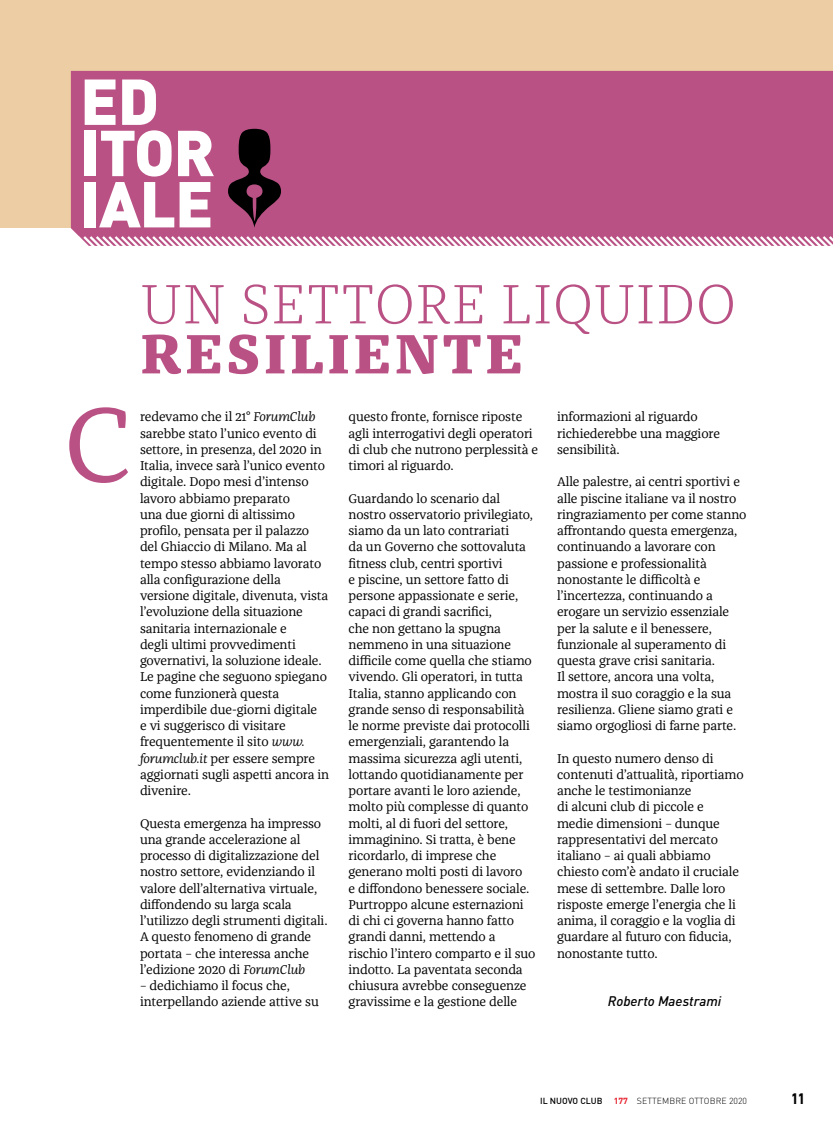
<style>
.page{position:relative;width:833px;height:1134px;background:#fff}
.page>*{position:absolute;margin:0;border:0;box-sizing:border-box;transform-origin:0 0}
.t1{font:109.5px "Franziska Web W03";color:#ba5185}
.t2{font:900 63.75px "DIN Pro";letter-spacing:-.02em;color:#fff}
.ARTICOLO_Titolo{font:300 57.5px/50px "Franziska Web W03";letter-spacing:.01em;color:#ba5185}
.t3{font:900 condensed 15px "DIN Pro";color:#000}
.t4{font:italic 500 13.75px "DIN Pro";color:#000}
.EDITORIALE__Testo{font:13.12px/16.2px "Franziska Web W03";letter-spacing:-.01em;color:#000}
.t5{font:300 8.75px "DIN Pro";letter-spacing:.01em;color:#000}
.t6{font:500 8.75px "DIN Pro";color:#000}
.s1{font-weight:800}
.s2{font-style:italic}
.s3{font-weight:700;color:#e62330}
</style>
<div class="page">
<div style="left:0;top:0;width:833px;height:228px;background:#edcda3"></div>
<div style="left:71px;top:71px;width:762px;height:163px;background:#ba5185"></div>
<svg style="left:77px;top:234px;width:756px;height:12px"></svg>
<svg style="left:228px;top:129px;width:53px;height:99px;background:#602a45"></svg>
<p class="t2" style="left:80px;top:59px;width:80px">ED</p>
<p class="t2" style="left:80px;top:110px;width:136px">ITOR</p>
<p class="t2" style="left:80px;top:161px;width:135px">IALE</p>
<p class="ARTICOLO_Titolo" style="left:141px;top:280px;width:597px">UN SETTORE LIQUIDO<br><span class="s1">RESILIENTE</span></p>
<p class="t1" style="left:64px;top:376px;width:72px">C</p>
<p class="EDITORIALE__Testo" style="left:140px;top:409px;width:191px">redevamo che il 21° <span class="s2">ForumClub </span>sarebbe stato l’unico evento di settore, in presenza, del 2020 in<br>Italia, invece sarà l’unico evento digitale. Dopo mesi d’intenso lavoro abbiamo preparato<br>una due giorni di altissimo profilo, pensata per il palazzo del Ghiaccio di Milano. Ma al tempo stesso abbiamo lavorato alla configurazione della versione digitale, divenuta, vista l’evoluzione della situazione sanitaria internazionale e<br>degli ultimi provvedimenti governativi, la soluzione ideale.<br>Le pagine che seguono spiegano come funzionerà questa imperdibile due-giorni digitale<br>e vi suggerisco di visitare frequentemente il sito <span class="s2">www. forumclub.it</span> per essere sempre aggiornati sugli aspetti ancora in divenire.</p>
<p class="EDITORIALE__Testo" style="left:140px;top:815px;width:189px">Questa emergenza ha impresso una grande accelerazione al processo di digitalizzazione del nostro settore, evidenziando il valore dell’alternativa virtuale, diffondendo su larga scala l’utilizzo degli strumenti digitali.<br>A questo fenomeno di grande portata – che interessa anche l’edizione 2020 di <span class="s2">ForumClub</span></p>
<p class="EDITORIALE__Testo" style="left:140px;top:977px;width:180px">– dedichiamo il focus che, interpellando aziende attive su</p>
<p class="EDITORIALE__Testo" style="left:348px;top:409px;width:191px">questo fronte, fornisce riposte agli interrogativi degli operatori di club che nutrono perplessità e timori al riguardo.</p>
<p class="EDITORIALE__Testo" style="left:348px;top:490px;width:188px">Guardando lo scenario dal nostro osservatorio privilegiato, siamo da un lato contrariati<br>da un Governo che sottovaluta fitness club, centri sportivi<br>e piscine, un settore fatto di persone appassionate e serie, capaci di grandi sacrifici,<br>che non gettano la spugna nemmeno in una situazione difficile come quella che stiamo vivendo. Gli operatori, in tutta<br>Italia, stanno applicando con grande senso di responsabilità le norme previste dai protocolli emergenziali, garantendo la massima sicurezza agli utenti, lottando quotidianamente per portare avanti le loro aziende, molto più complesse di quanto molti, al di fuori del settore, immaginino. Si tratta, è bene ricordarlo, di imprese che generano molti posti di lavoro<br>e diffondono benessere sociale.<br>Purtroppo alcune esternazioni di chi ci governa hanno fatto grandi danni, mettendo a rischio l’intero comparto e il suo indotto. La paventata seconda chiusura avrebbe conseguenze gravissime e la gestione delle</p>
<p class="EDITORIALE__Testo" style="left:557px;top:409px;width:164px">informazioni al riguardo richiederebbe una maggiore sensibilità.</p>
<p class="EDITORIALE__Testo" style="left:557px;top:474px;width:191px">Alle palestre, ai centri sportivi e alle piscine italiane va il nostro ringraziamento per come stanno affrontando questa emergenza, continuando a lavorare con passione e professionalità nonostante le difficoltà e l’incertezza, continuando a erogare un servizio essenziale per la salute e il benessere, funzionale al superamento di questa grave crisi sanitaria.<br>Il settore, ancora una volta, mostra il suo coraggio e la sua resilienza. Gliene siamo grati e siamo orgogliosi di farne parte.</p>
<p class="EDITORIALE__Testo" style="left:557px;top:750px;width:188px">In questo numero denso di contenuti d’attualità, riportiamo anche le testimonianze<br>di alcuni club di piccole e<br>medie dimensioni – dunque rappresentativi del mercato italiano – ai quali abbiamo chiesto com’è andato il cruciale mese di settembre. Dalle loro risposte emerge l’energia che li anima, il coraggio e la voglia di guardare al futuro con fiducia, nonostante tutto.</p>
<p class="t4" style="left:608px;top:993px;width:115px">Roberto Maestrami</p>
<p class="t6" style="left:540px;top:1095px;width:64px">IL NUOVO CLUB</p>
<p class="t5" style="left:614px;top:1095px;width:135px"><span class="s3">177</span> SETTEMBRE OTTOBRE 2020</p>
<p class="t3" style="left:791px;top:1089px;width:14px">11</p>
</div>
